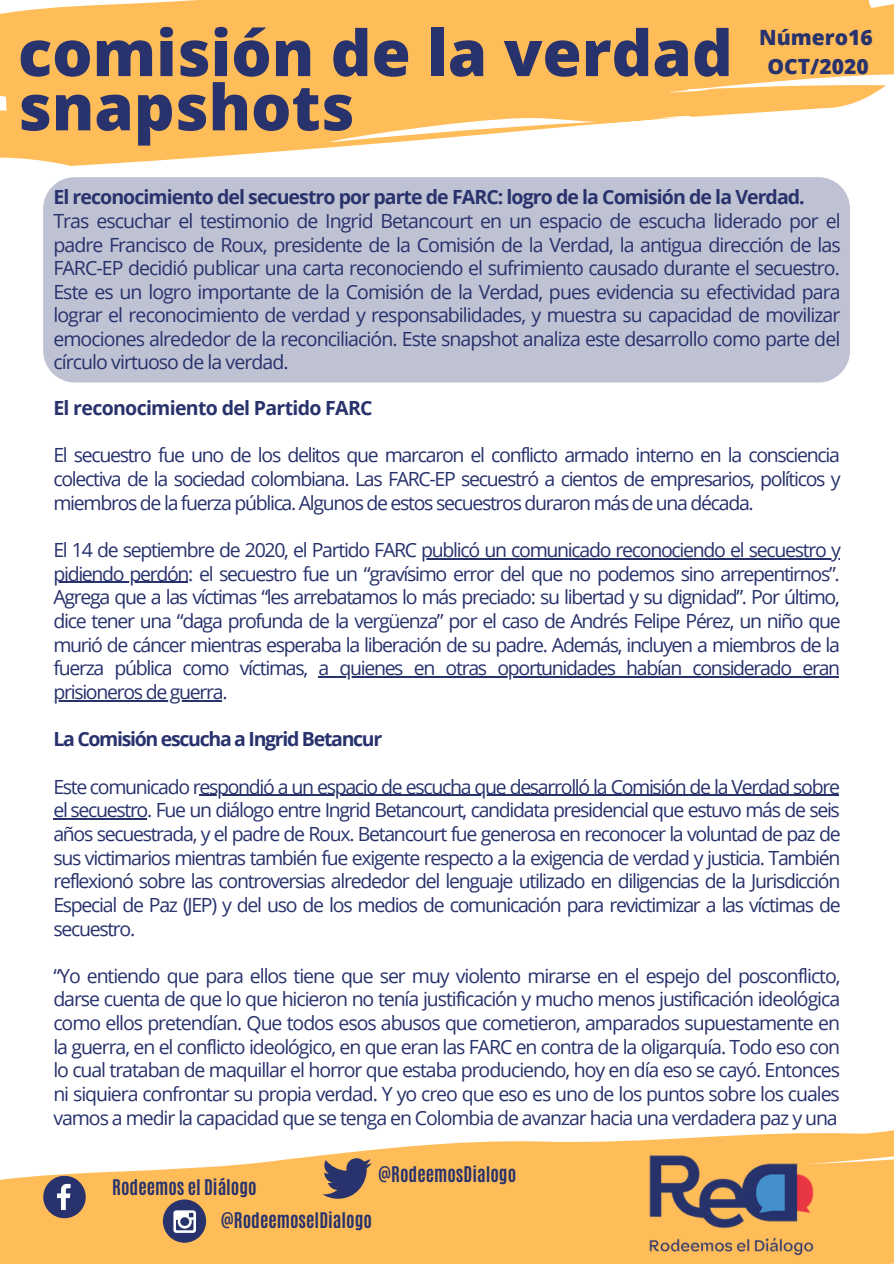
<style>
.page{position:relative;width:894px;height:1264px;background:#fff}
.page>*{position:absolute;margin:0;border:0;box-sizing:border-box;transform-origin:0 0}
.t1{font:800 63.45px/54.2px "Open Sans";color:#28326c}
.t2{font:800 21px/29.2px "Open Sans";color:#28326c;text-align:center}
.t3{font:19.5px/23.7px "Open Sans";letter-spacing:-.065em;color:#28326c;text-align:justify}
.t4{font:700 19.5px "Open Sans";letter-spacing:-.05em;color:#28326c}
.t5{font:700 18px "Antonio";color:#28326c}
</style>
<div class="page">
<svg style="left:0;top:0;width:893px;height:166px;fill:#ffbd59"></svg>
<hr style="left:421px;top:558px;width:418px;height:1px;background:#28326c">
<hr style="left:53px;top:582px;width:135px;height:1px;background:#28326c">
<hr style="left:318px;top:676px;width:520px;height:1px;background:#28326c">
<hr style="left:53px;top:700px;width:169px;height:1px;background:#28326c">
<hr style="left:199px;top:794px;width:639px;height:1px;background:#28326c">
<hr style="left:53px;top:818px;width:94px;height:1px;background:#28326c">
<svg style="left:0;top:1130px;width:893px;height:133px;fill:#ffbd59"></svg>
<svg style="left:43px;top:1175px;width:43px;height:43px"></svg>
<svg style="left:322px;top:1158px;width:49px;height:40px"></svg>
<div style="left:163px;top:1199px;width:43px;height:43px;background:#28326c;border-radius:50%"></div>
<svg style="left:173px;top:1210px;width:23px;height:22px"></svg>
<img style="left:611px;top:1130px;width:239px;height:133px">
<div style="left:43px;top:177px;width:806px;height:205px;background:#bfc2d3;border-radius:32px"></div>
<h1 class="t1" style="left:18px;top:24px;width:716px">comisión de la verdad snapshots</h1>
<p class="t2" style="left:759px;top:22px;width:115px">Número16<br>OCT/2020</p>
<p class="t4" style="left:53px;top:184px;width:752px">El reconocimiento del secuestro por parte de FARC: logro de la Comisión de la Verdad.</p>
<p class="t3" style="left:53px;top:209px;width:788px">Tras escuchar el testimonio de Ingrid Betancourt en un espacio de escucha liderado por el padre Francisco de Roux, presidente de la Comisión de la Verdad, la antigua dirección de las FARC-EP decidió publicar una carta reconociendo el sufrimiento causado durante el secuestro.<br>Este es un logro importante de la Comisión de la Verdad, pues evidencia su efectividad para lograr el reconocimiento de verdad y responsabilidades, y muestra su capacidad de movilizar emociones alrededor de la reconciliación. Este snapshot analiza este desarrollo como parte del círculo virtuoso de la verdad.</p>
<p class="t4" style="left:53px;top:394px;width:321px">El reconocimiento del Partido FARC</p>
<p class="t3" style="left:53px;top:443px;width:788px">El secuestro fue uno de los delitos que marcaron el conflicto armado interno en la consciencia colectiva de la sociedad colombiana. Las FARC-EP secuestró a cientos de empresarios, políticos y miembros de la fuerza pública. Algunos de estos secuestros duraron más de una década.</p>
<p class="t3" style="left:53px;top:537px;width:788px">El 14 de septiembre de 2020, el Partido FARC publicó un comunicado reconociendo el secuestro y pidiendo perdón: el secuestro fue un “gravísimo error del que no podemos sino arrepentirnos”.<br>Agrega que a las víctimas “les arrebatamos lo más preciado: su libertad y su dignidad”. Por último, dice tener una “daga profunda de la vergüenza” por el caso de Andrés Felipe Pérez, un niño que murió de cáncer mientras esperaba la liberación de su padre. Además, incluyen a miembros de la fuerza pública como víctimas, a quienes en otras oportunidades habían considerado eran prisioneros de guerra.</p>
<p class="t4" style="left:53px;top:725px;width:330px">La Comisión escucha a Ingrid Betancur</p>
<p class="t3" style="left:53px;top:774px;width:788px">Este comunicado respondió a un espacio de escucha que desarrolló la Comisión de la Verdad sobre el secuestro. Fue un diálogo entre Ingrid Betancourt, candidata presidencial que estuvo más de seis años secuestrada, y el padre de Roux. Betancourt fue generosa en reconocer la voluntad de paz de sus victimarios mientras también fue exigente respecto a la exigencia de verdad y justicia. También reflexionó sobre las controversias alrededor del lenguaje utilizado en diligencias de la Jurisdicción Especial de Paz (JEP) y del uso de los medios de comunicación para revictimizar a las víctimas de secuestro.</p>
<p class="t3" style="left:53px;top:963px;width:788px">“Yo entiendo que para ellos tiene que ser muy violento mirarse en el espejo del posconflicto, darse cuenta de que lo que hicieron no tenía justificación y mucho menos justificación ideológica como ellos pretendían. Que todos esos abusos que cometieron, amparados supuestamente en la guerra, en el conflicto ideológico, en que eran las FARC en contra de la oligarquía. Todo eso con lo cual trataban de maquillar el horror que estaba produciendo, hoy en día eso se cayó. Entonces ni siquiera confrontar su propia verdad. Y yo creo que eso es uno de los puntos sobre los cuales vamos a medir la capacidad que se tenga en Colombia de avanzar hacia una verdadera paz y una</p>
<p class="t5" style="left:112px;top:1174px;width:146px">Rodeemos el Diálogo</p>
<p class="t5" style="left:378px;top:1161px;width:140px">@RodeemosDialogo</p>
<p class="t5" style="left:221px;top:1207px;width:153px">@RodeemoselDialogo</p>
</div>
